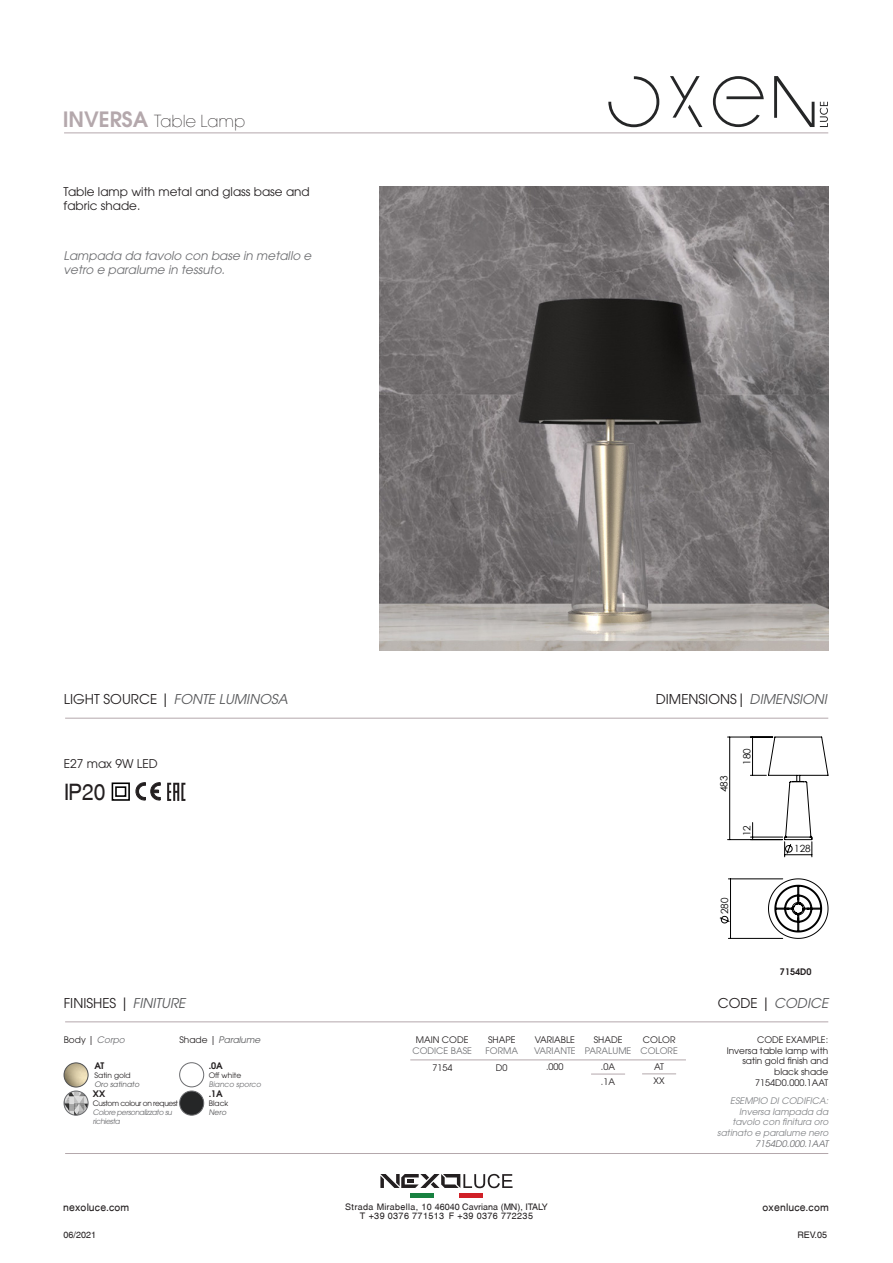
<style>
.page{position:relative;width:893px;height:1263px;background:#fff}
.page>*{position:absolute;margin:0;border:0;box-sizing:border-box;transform-origin:0 0}
.t1{font:22.65px "Swansea";color:#231f20;scale:.93 1}
.t2{font:200 16.5px "ITC Avant Garde Std";color:#231f20}
.t3{font:13.5px "ITC Avant Garde Std";color:#231f20}
.t4{font:italic 13.5px "ITC Avant Garde Std";color:#57585a}
.t5{font:12px/14.4px "ITC Avant Garde Std";color:#231f20}
.t6{font:italic 12px/14.4px "ITC Avant Garde Std";color:#6c6d70}
.t7{font:10.5px "Swansea";letter-spacing:.02em;color:#231f20}
.t8{font:9.9px "Century Gothic";color:#000}
.t9{font:9px/10.8px "ITC Avant Garde Std";color:#231f20;text-align:right}
.t10{font:italic 9px/10.8px "ITC Avant Garde Std";color:#818386;text-align:right}
.t11{font:9px/9.8px "Swansea";letter-spacing:.04em;color:#231f20;text-align:center}
.t12{font:9px "ITC Avant Garde Std";color:#717275}
.t13{font:600 9px "ITC Avant Garde Std";color:#231f20}
.t14{font:italic 9px "ITC Avant Garde Std";color:#57585a}
.t15{font:7.5px/9px "ITC Avant Garde Std";color:#6c6d70}
.t16{font:7.5px "ITC Avant Garde Std";letter-spacing:-.05em;color:#231f20}
.t17{font:7.5px "ITC Avant Garde Std";color:#57585a}
.t18{font:7.5px "ITC Avant Garde Std";color:#231f20}
.s1{font-weight:600;font-size:21px;color:#b4a8ac}
.s2{font-style:normal;color:#231f20}
.s3{font-style:italic;color:#57585a}
.s4{font-style:italic;color:#6c6d70}
.s5{color:#6c6d70}
</style>
<div class="page">
<div style="left:410px;top:1193px;width:24px;height:5px;background:#188140"></div>
<div style="left:459px;top:1193px;width:24px;height:5px;background:#d02027"></div>
<svg style="left:380px;top:1174px;width:133px;height:14px"></svg>
<hr style="left:64px;top:133px;width:764px;height:1px;background:#b4a8ac">
<svg style="left:608px;top:76px;width:51px;height:51px"></svg>
<svg style="left:774px;top:76px;width:40px;height:51px"></svg>
<svg style="left:670px;top:76px;width:32px;height:51px"></svg>
<svg style="left:820px;top:102px;width:8px;height:25px"></svg>
<svg style="left:713px;top:76px;width:51px;height:51px"></svg>
<svg style="left:135px;top:782px;width:25px;height:18px"></svg>
<img style="left:380px;top:186px;width:448px;height:465px">
<hr style="left:65px;top:718px;width:763px;height:1px;background:#b4a8ac">
<hr style="left:65px;top:1021px;width:763px;height:1px;background:#b4a8ac">
<hr style="left:410px;top:1060px;width:276px;height:1px;background:#b4a8ac">
<hr style="left:591px;top:1074px;width:34px;height:1px;background:#b4a8ac">
<hr style="left:65px;top:1153px;width:763px;height:1px;background:#b4a8ac">
<div style="left:112px;top:782px;width:18px;height:19px;border:2px solid #000"></div>
<div style="left:115px;top:786px;width:11px;height:11px;border:2px solid #000"></div>
<div style="left:179px;top:1062px;width:25px;height:25px;border:1px solid #6c6d70;border-radius:50%"></div>
<div style="left:180px;top:1091px;width:24px;height:24px;background:#252627;border-radius:50%"></div>
<div style="left:179px;top:1091px;width:25px;height:24px;border:1px solid #6c6d70;border-radius:50%"></div>
<img style="left:64px;top:1063px;width:24px;height:24px;border-radius:12px">
<div style="left:64px;top:1063px;width:24px;height:24px;border:1px solid #57585a;border-radius:50%"></div>
<svg style="left:719px;top:916px;width:11px;height:7px"></svg>
<hr style="left:730px;top:879px;width:1px;height:59px;background:#000">
<hr style="left:728px;top:938px;width:55px;height:1px;background:#000">
<hr style="left:728px;top:879px;width:55px;height:1px;background:#000">
<hr style="left:729px;top:737px;width:1px;height:103px;background:#000">
<hr style="left:728px;top:839px;width:54px;height:1px;background:#000">
<hr style="left:728px;top:737px;width:45px;height:1px;background:#000">
<svg style="left:750px;top:736px;width:79px;height:203px"></svg>
<svg style="left:167px;top:783px;width:18px;height:18px"></svg>
<img style="left:64px;top:1091px;width:24px;height:24px">
<div style="left:64px;top:1091px;width:24px;height:24px;border:1px solid #6c6d70;border-radius:50%"></div>
<hr style="left:642px;top:1073px;width:34px;height:1px;background:#b4a8ac">
<p class="t2" style="left:63px;top:111px;width:184px"><span class="s1">INVERSA</span> Table Lamp</p>
<p class="t5" style="left:64px;top:184px;width:248px">Table lamp with metal and glass base and fabric shade.</p>
<p class="t6" style="left:64px;top:248px;width:249px">Lampada da tavolo con base in metallo e vetro e paralume in tessuto.</p>
<p class="t4" style="left:64px;top:691px;width:225px"><span class="s2">LIGHT SOURCE |</span> FONTE LUMINOSA</p>
<p class="t3" style="left:656px;top:691px;width:173px">DIMENSIONS| <span class="s3">DIMENSIONI</span></p>
<p class="t5" style="left:64px;top:756px;width:95px">E27 max 9W LED</p>
<p class="t1" style="left:64px;top:779px;width:46px">IP20</p>
<p class="t8" style="left:717px;top:792px;width:18px;rotate:-90deg">483</p>
<p class="t8" style="left:740px;top:765px;width:18px;rotate:-90deg">180</p>
<p class="t8" style="left:740px;top:836px;width:12px;rotate:-90deg">12</p>
<p class="t8" style="left:718px;top:914px;width:18px;rotate:-90deg">280</p>
<p class="t8" style="left:794px;top:842px;width:18px">128</p>
<p class="t13" style="left:780px;top:966px;width:33px">7154D0</p>
<p class="t3" style="left:64px;top:995px;width:123px">FINISHES | <span class="s3">FINITURE</span></p>
<p class="t4" style="left:718px;top:995px;width:112px"><span class="s2">CODE |</span> CODICE</p>
<p class="t9" style="left:64px;top:1034px;width:63px">Body | <span class="s4">Corpo</span></p>
<p class="t14" style="left:179px;top:1034px;width:82px"><span class="s2">Shade |</span> Paralume</p>
<p class="t13" style="left:94px;top:1060px;width:11px">AT</p>
<p class="t18" style="left:94px;top:1071px;width:38px">Satin gold</p>
<p class="t17" style="left:94px;top:1080px;width:48px">Oro satinato</p>
<p class="t13" style="left:93px;top:1088px;width:14px">XX</p>
<p class="t16" style="left:93px;top:1099px;width:87px">Custom colour on request</p>
<p class="t15" style="left:93px;top:1108px;width:82px">Colore personalizzato su richiesta</p>
<p class="t13" style="left:209px;top:1060px;width:16px">.0A</p>
<p class="t16" style="left:209px;top:1070px;width:34px">Off white</p>
<p class="t15" style="left:209px;top:1079px;width:55px">Bianco sporco</p>
<p class="t13" style="left:209px;top:1088px;width:16px">.1A</p>
<p class="t16" style="left:209px;top:1099px;width:21px">Black</p>
<p class="t17" style="left:209px;top:1108px;width:20px">Nero</p>
<p class="t9" style="left:416px;top:1035px;width:54px">MAIN CODE</p>
<p class="t12" style="left:412px;top:1045px;width:61px">CODICE BASE</p>
<p class="t9" style="left:432px;top:1062px;width:21px">7154</p>
<p class="t9" style="left:488px;top:1035px;width:29px">SHAPE</p>
<p class="t12" style="left:485px;top:1045px;width:34px">FORMA</p>
<p class="t9" style="left:535px;top:1035px;width:42px">VARIABLE</p>
<p class="t12" style="left:534px;top:1045px;width:43px">VARIANTE</p>
<p class="t9" style="left:594px;top:1035px;width:30px">SHADE</p>
<p class="t12" style="left:585px;top:1045px;width:48px">PARALUME</p>
<p class="t9" style="left:643px;top:1034px;width:34px">COLOR</p>
<p class="t12" style="left:640px;top:1045px;width:39px">COLORE</p>
<p class="t9" style="left:496px;top:1062px;width:13px">D0</p>
<p class="t9" style="left:546px;top:1061px;width:19px">.000</p>
<p class="t9" style="left:601px;top:1061px;width:16px">.0A</p>
<p class="t9" style="left:654px;top:1061px;width:11px">AT</p>
<p class="t9" style="left:601px;top:1076px;width:16px">.1A</p>
<p class="t9" style="left:654px;top:1075px;width:12px">XX</p>
<p class="t9" style="left:727px;top:1034px;width:103px">CODE EXAMPLE:<br>Inversa table lamp with satin gold finish and</p>
<p class="t9" style="left:755px;top:1066px;width:74px">black shade<br>7154D0.000.1AAT</p>
<p class="t10" style="left:717px;top:1095px;width:112px">ESEMPIO DI CODIFICA:<br>Inversa lampada da tavolo con finitura oro satinato e paralume nero<br><span class="s5">7154D0.000.1AAT</span></p>
<p class="t11" style="left:345px;top:1201px;width:204px">Strada Mirabella, 10 46040 Cavriana (MN), ITALY<br>T +39 0376 771513 F +39 0376 772235</p>
<p class="t7" style="left:63px;top:1201px;width:68px">nexoluce.com</p>
<p class="t7" style="left:762px;top:1201px;width:68px">oxenluce.com</p>
<p class="t11" style="left:64px;top:1229px;width:34px">06/2021</p>
<p class="t11" style="left:797px;top:1229px;width:31px">REV.05</p>
</div>
